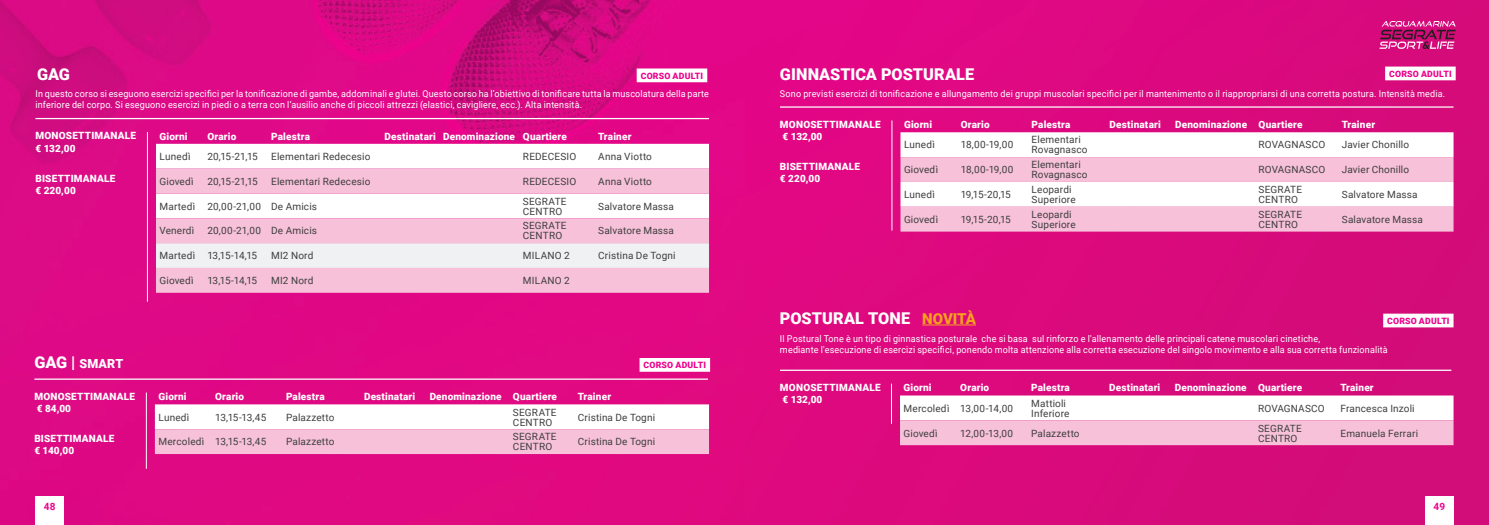
<style>
.page{position:relative;width:1489px;height:525px;background:#fff}
.page>*{position:absolute;margin:0;border:0;box-sizing:border-box;transform-origin:0 0}
.t1{font:900 16.25px "Roboto";letter-spacing:.005em;color:#fff}
.t2{font:900 12.5px "Roboto";letter-spacing:.015em;color:#fff}
.t3{font:10px/10px "Roboto";letter-spacing:.015em;color:#3e3e3f}
.t4{font:900 10px/12px "Roboto";letter-spacing:.015em;color:#fff}
.t5{font:700 10px "Roboto";color:#ed028c}
.t6{font:9.38px/11.2px "Roboto";letter-spacing:.02em;color:#fff;scale:.96 1}
.t7{font:900 8.75px "Roboto";letter-spacing:.02em;color:#ed028c}
.s1{font-size:16.25px}
.s2{font-size:15px;color:#f89f1c}
</style>
<div class="page">
<img style="left:0;top:0;width:1488px;height:524px">
<svg style="left:1379px;top:21px;width:76px;height:28px;background:#c03581"></svg>
<div style="left:35px;top:496px;width:29px;height:28px;background:#fff"></div>
<div style="left:1424px;top:496px;width:29px;height:28px;background:#fff"></div>
<svg style="left:156px;top:144px;width:553px;height:24px"></svg>
<svg style="left:156px;top:168px;width:553px;height:124px;fill:#f7c1d9"></svg>
<div style="left:156px;top:243px;width:553px;height:25px;background:#f0f1f2"></div>
<hr style="left:147px;top:132px;width:1px;height:169px;background:#fff">
<hr style="left:35px;top:118px;width:674px;height:1px;background:#fff">
<div style="left:636px;top:68px;width:71px;height:14px;background:#fff"></div>
<svg style="left:155px;top:404px;width:554px;height:50px"></svg>
<hr style="left:146px;top:392px;width:1px;height:76px;background:#fff">
<hr style="left:34px;top:378px;width:674px;height:1px;background:#fff">
<div style="left:639px;top:358px;width:71px;height:13px;background:#fff"></div>
<svg style="left:900px;top:132px;width:553px;height:25px"></svg>
<svg style="left:900px;top:157px;width:553px;height:74px;fill:#f7c1d9"></svg>
<hr style="left:891px;top:120px;width:1px;height:110px;background:#fff">
<hr style="left:780px;top:106px;width:673px;height:2px;background:#fff">
<div style="left:1384px;top:66px;width:71px;height:14px;background:#fff"></div>
<svg style="left:900px;top:395px;width:553px;height:50px"></svg>
<hr style="left:922px;top:324px;width:54px;height:1px;background:#f89f1c">
<hr style="left:891px;top:383px;width:1px;height:40px;background:#fff">
<hr style="left:780px;top:369px;width:671px;height:1px;background:#fff">
<div style="left:1382px;top:313px;width:71px;height:14px;background:#fff"></div>
<h1 class="t1" style="left:37px;top:62px;width:34px">GAG</h1>
<p class="t6" style="left:35px;top:87px;width:703px">In questo corso si eseguono esercizi specifici per la tonificazione di gambe, addominali e glutei. Questo corso ha l’obiettivo di tonificare tutta la muscolatura della parte inferiore del corpo. Si eseguono esercizi in piedi o a terra con l’ausilio anche di piccoli attrezzi (elastici, cavigliere, ecc.). Alta intensità.</p>
<p class="t4" style="left:35px;top:129px;width:102px">MONOSETTIMANALE € 132,00</p>
<p class="t4" style="left:35px;top:171px;width:82px">BISETTIMANALE € 220,00</p>
<p class="t7" style="left:640px;top:69px;width:64px">CORSO ADULTI</p>
<p class="t4" style="left:159px;top:130px;width:30px">Giorni</p>
<p class="t4" style="left:207px;top:130px;width:30px">Orario</p>
<p class="t4" style="left:271px;top:130px;width:40px">Palestra</p>
<p class="t4" style="left:384px;top:130px;width:184px">Destinatari Denominazione Quartiere</p>
<p class="t4" style="left:598px;top:130px;width:35px">Trainer</p>
<p class="t3" style="left:159px;top:151px;width:32px">Lunedì</p>
<p class="t3" style="left:207px;top:151px;width:52px">20,15-21,15</p>
<p class="t3" style="left:271px;top:151px;width:101px">Elementari Redecesio</p>
<p class="t3" style="left:523px;top:151px;width:55px">REDECESIO</p>
<p class="t3" style="left:598px;top:151px;width:55px">Anna Viotto</p>
<p class="t3" style="left:159px;top:176px;width:36px">Giovedì</p>
<p class="t3" style="left:207px;top:176px;width:52px">20,15-21,15</p>
<p class="t3" style="left:271px;top:176px;width:101px">Elementari Redecesio</p>
<p class="t3" style="left:523px;top:176px;width:55px">REDECESIO</p>
<p class="t3" style="left:598px;top:176px;width:55px">Anna Viotto</p>
<p class="t3" style="left:159px;top:200px;width:159px">Martedì 20,00-21,00 De Amicis</p>
<p class="t3" style="left:523px;top:195px;width:45px">SEGRATE<br>CENTRO</p>
<p class="t3" style="left:598px;top:200px;width:77px">Salvatore Massa</p>
<p class="t3" style="left:159px;top:225px;width:36px">Venerdì</p>
<p class="t3" style="left:207px;top:225px;width:111px">20,00-21,00 De Amicis</p>
<p class="t3" style="left:523px;top:220px;width:45px">SEGRATE<br>CENTRO</p>
<p class="t3" style="left:598px;top:225px;width:77px">Salvatore Massa</p>
<p class="t3" style="left:159px;top:250px;width:99px">Martedì 13,15-14,15</p>
<p class="t3" style="left:271px;top:250px;width:44px">MI2 Nord</p>
<p class="t3" style="left:523px;top:250px;width:48px">MILANO 2</p>
<p class="t3" style="left:598px;top:250px;width:79px">Cristina De Togni</p>
<p class="t3" style="left:159px;top:275px;width:36px">Giovedì</p>
<p class="t3" style="left:207px;top:275px;width:51px">13,15-14,15</p>
<p class="t3" style="left:271px;top:275px;width:44px">MI2 Nord</p>
<p class="t3" style="left:523px;top:275px;width:48px">MILANO 2</p>
<p class="t2" style="left:34px;top:355px;width:90px"><span class="s1">GAG |</span> SMART</p>
<p class="t4" style="left:34px;top:390px;width:102px">MONOSETTIMANALE € 84,00</p>
<p class="t4" style="left:34px;top:432px;width:82px">BISETTIMANALE € 140,00</p>
<p class="t7" style="left:643px;top:359px;width:64px">CORSO ADULTI</p>
<p class="t4" style="left:158px;top:390px;width:30px">Giorni</p>
<p class="t4" style="left:215px;top:390px;width:30px">Orario</p>
<p class="t4" style="left:286px;top:390px;width:40px">Palestra</p>
<p class="t4" style="left:364px;top:390px;width:53px">Destinatari</p>
<p class="t4" style="left:429px;top:390px;width:129px">Denominazione Quartiere</p>
<p class="t4" style="left:578px;top:390px;width:35px">Trainer</p>
<p class="t3" style="left:158px;top:411px;width:32px">Lunedì</p>
<p class="t3" style="left:215px;top:411px;width:53px">13,15-13,45</p>
<p class="t3" style="left:286px;top:411px;width:50px">Palazzetto</p>
<p class="t3" style="left:513px;top:406px;width:45px">SEGRATE<br>CENTRO</p>
<p class="t3" style="left:578px;top:411px;width:79px">Cristina De Togni</p>
<p class="t3" style="left:158px;top:436px;width:109px">Mercoledì 13,15-13,45</p>
<p class="t3" style="left:286px;top:436px;width:50px">Palazzetto</p>
<p class="t3" style="left:513px;top:431px;width:45px">SEGRATE<br>CENTRO</p>
<p class="t3" style="left:578px;top:436px;width:79px">Cristina De Togni</p>
<h1 class="t1" style="left:780px;top:62px;width:196px">GINNASTICA POSTURALE</h1>
<p class="t6" style="left:780px;top:87px;width:694px">Sono previsti esercizi di tonificazione e allungamento dei gruppi muscolari specifici per il mantenimento o il riappropriarsi di una corretta postura. Intensità media.</p>
<p class="t4" style="left:780px;top:118px;width:102px">MONOSETTIMANALE € 132,00</p>
<p class="t4" style="left:780px;top:160px;width:82px">BISETTIMANALE € 220,00</p>
<p class="t7" style="left:1388px;top:67px;width:64px">CORSO ADULTI</p>
<p class="t4" style="left:904px;top:118px;width:30px">Giorni</p>
<p class="t4" style="left:960px;top:118px;width:30px">Orario</p>
<p class="t4" style="left:1031px;top:118px;width:40px">Palestra</p>
<p class="t4" style="left:1109px;top:118px;width:53px">Destinatari</p>
<p class="t4" style="left:1175px;top:118px;width:129px">Denominazione Quartiere</p>
<p class="t4" style="left:1341px;top:118px;width:35px">Trainer</p>
<p class="t3" style="left:904px;top:139px;width:32px">Lunedì</p>
<p class="t3" style="left:960px;top:139px;width:54px">18,00-19,00</p>
<p class="t3" style="left:1031px;top:134px;width:57px">Elementari<br>Rovagnasco</p>
<p class="t3" style="left:1258px;top:139px;width:68px">ROVAGNASCO</p>
<p class="t3" style="left:1341px;top:139px;width:69px">Javier Chonillo</p>
<p class="t3" style="left:904px;top:164px;width:36px">Giovedì</p>
<p class="t3" style="left:960px;top:164px;width:54px">18,00-19,00</p>
<p class="t3" style="left:1031px;top:159px;width:57px">Elementari<br>Rovagnasco</p>
<p class="t3" style="left:1258px;top:164px;width:68px">ROVAGNASCO</p>
<p class="t3" style="left:1341px;top:164px;width:69px">Javier Chonillo</p>
<p class="t3" style="left:904px;top:189px;width:32px">Lunedì</p>
<p class="t3" style="left:960px;top:189px;width:52px">19,15-20,15</p>
<p class="t3" style="left:1031px;top:184px;width:45px">Leopardi<br>Superiore</p>
<p class="t3" style="left:1258px;top:184px;width:45px">SEGRATE<br>CENTRO</p>
<p class="t3" style="left:1341px;top:189px;width:77px">Salvatore Massa</p>
<p class="t3" style="left:904px;top:214px;width:36px">Giovedì</p>
<p class="t3" style="left:960px;top:214px;width:52px">19,15-20,15</p>
<p class="t3" style="left:1031px;top:209px;width:45px">Leopardi<br>Superiore</p>
<p class="t3" style="left:1258px;top:209px;width:45px">SEGRATE<br>CENTRO</p>
<p class="t3" style="left:1341px;top:214px;width:83px">Salavatore Massa</p>
<h1 class="t1" style="left:780px;top:306px;width:198px">POSTURAL TONE <span class="s2">NOVITÀ</span></h1>
<p class="t7" style="left:1386px;top:314px;width:64px">CORSO ADULTI</p>
<p class="t6" style="left:780px;top:332px;width:634px">Il Postural Tone è un tipo di ginnastica posturale che si basa sul rinforzo e l'allenamento delle principali catene muscolari cinetiche,<br>mediante l'esecuzione di esercizi specifici, ponendo molta attenzione alla corretta esecuzione del singolo movimento e alla sua corretta funzionalità</p>
<p class="t4" style="left:780px;top:381px;width:102px">MONOSETTIMANALE € 132,00</p>
<p class="t4" style="left:903px;top:381px;width:30px">Giorni</p>
<p class="t4" style="left:960px;top:381px;width:30px">Orario</p>
<p class="t4" style="left:1031px;top:381px;width:40px">Palestra</p>
<p class="t4" style="left:1109px;top:381px;width:53px">Destinatari</p>
<p class="t4" style="left:1174px;top:381px;width:129px">Denominazione Quartiere</p>
<p class="t4" style="left:1340px;top:381px;width:35px">Trainer</p>
<p class="t3" style="left:903px;top:402px;width:111px">Mercoledì 13,00-14,00</p>
<p class="t3" style="left:1031px;top:397px;width:40px">Mattioli<br>Inferiore</p>
<p class="t3" style="left:1257px;top:402px;width:68px">ROVAGNASCO</p>
<p class="t3" style="left:1340px;top:402px;width:76px">Francesca Inzoli</p>
<p class="t3" style="left:903px;top:427px;width:36px">Giovedì</p>
<p class="t3" style="left:960px;top:427px;width:54px">12,00-13,00</p>
<p class="t3" style="left:1031px;top:427px;width:50px">Palazzetto</p>
<p class="t3" style="left:1257px;top:422px;width:45px">SEGRATE<br>CENTRO</p>
<p class="t3" style="left:1340px;top:427px;width:79px">Emanuela Ferrari</p>
<p class="t5" style="left:44px;top:499px;width:13px">48</p>
<p class="t5" style="left:1433px;top:499px;width:13px">49</p>
</div>
